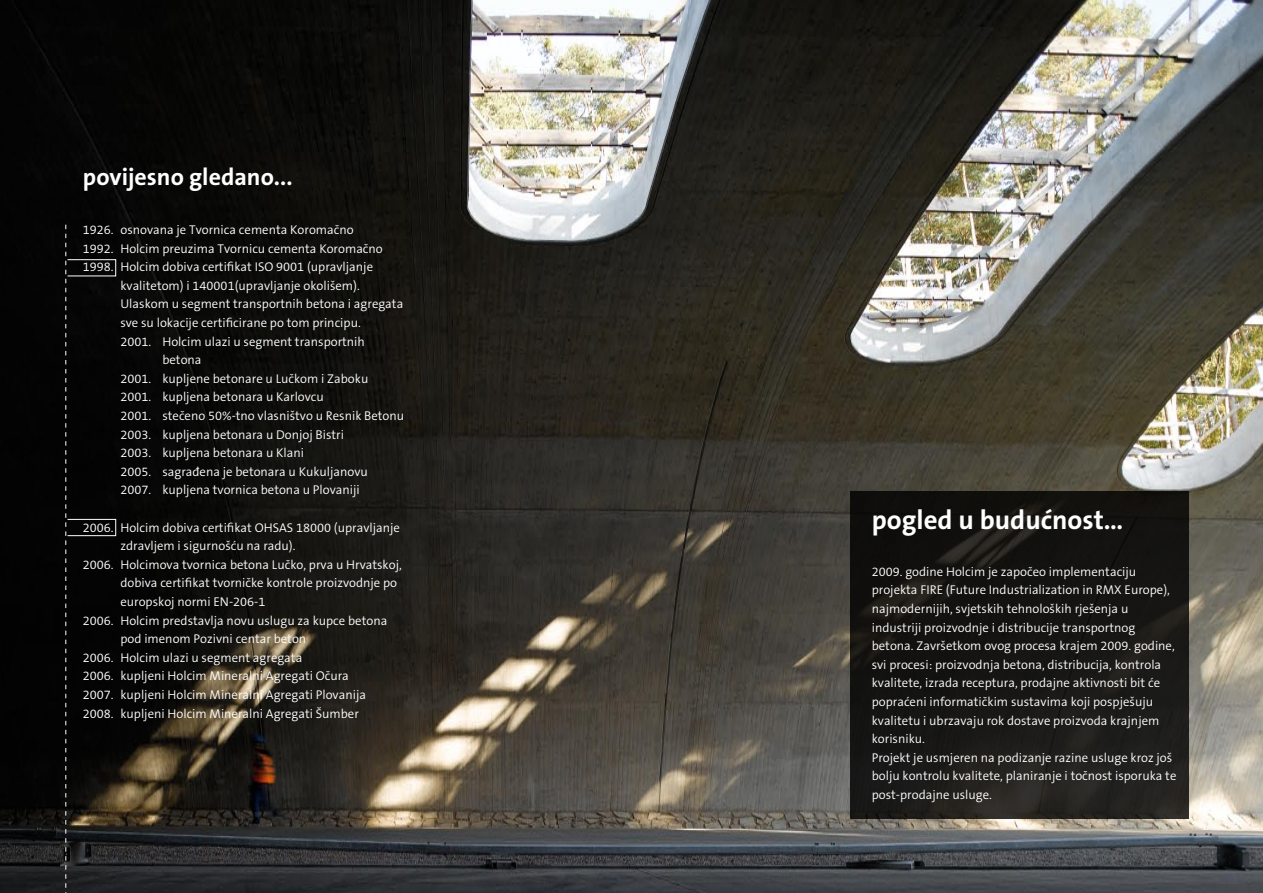
<style>
.page{position:relative;width:1263px;height:893px;background:#fff}
.page>*{position:absolute;margin:0;border:0;box-sizing:border-box;transform-origin:0 0}
.t1{font:700 27px "The Sans 08 B7";color:#fff}
.t2{font:700 24px "The Sans 08 B7";color:#fff}
.t3{font:300 12.75px/18.6px "The Sans 08";color:#fff}
</style>
<div class="page">
<img style="left:0;top:0;width:1263px;height:893px">
<svg style="left:850px;top:491px;width:338px;height:328px;background:#181715"></svg>
<svg style="left:65px;top:225px;width:1px;height:668px"></svg>
<div style="left:67px;top:519px;width:49px;height:17px;border:1px solid #fff"></div>
<div style="left:67px;top:259px;width:49px;height:17px;border:1px solid #fff"></div>
<h2 class="t2" style="left:83px;top:163px;width:211px">povijesno gledano...</h2>
<p class="t3" style="left:83px;top:221px;width:272px">1926. osnovana je Tvornica cementa Koromačno</p>
<p class="t3" style="left:83px;top:239px;width:301px">1992. Holcim preuzima Tvornicu cementa Koromačno</p>
<p class="t3" style="left:83px;top:258px;width:292px">1998. Holcim dobiva certifikat ISO 9001 (upravljanje</p>
<p class="t3" style="left:120px;top:277px;width:241px">kvalitetom) i 140001(upravljanje okolišem).</p>
<p class="t3" style="left:120px;top:295px;width:284px">Ulaskom u segment transportnih betona i agregata</p>
<p class="t3" style="left:120px;top:314px;width:242px">sve su lokacije certificirane po tom principu.</p>
<p class="t3" style="left:120px;top:332px;width:246px">2001. Holcim ulazi u segment transportnih</p>
<p class="t3" style="left:162px;top:351px;width:41px">betona</p>
<p class="t3" style="left:120px;top:370px;width:249px">2001. kupljene betonare u Lučkom i Zaboku</p>
<p class="t3" style="left:120px;top:388px;width:205px">2001. kupljena betonara u Karlovcu</p>
<p class="t3" style="left:120px;top:407px;width:285px">2001. stečeno 50%-tno vlasništvo u Resnik Betonu</p>
<p class="t3" style="left:120px;top:425px;width:225px">2003. kupljena betonara u Donjoj Bistri</p>
<p class="t3" style="left:120px;top:444px;width:185px">2003. kupljena betonara u Klani</p>
<p class="t3" style="left:120px;top:463px;width:249px">2005. sagrađena je betonara u Kukuljanovu</p>
<p class="t3" style="left:120px;top:481px;width:241px">2007. kupljena tvornica betona u Plovaniji</p>
<p class="t3" style="left:83px;top:518px;width:319px">2006. Holcim dobiva certifikat OHSAS 18000 (upravljanje</p>
<p class="t3" style="left:120px;top:537px;width:177px">zdravljem i sigurnošću na radu).</p>
<p class="t3" style="left:83px;top:556px;width:320px">2006. Holcimova tvornica betona Lučko, prva u Hrvatskoj,</p>
<p class="t3" style="left:120px;top:574px;width:278px">dobiva certifikat tvorničke kontrole proizvodnje po</p>
<p class="t3" style="left:120px;top:593px;width:147px">europskoj normi EN-206-1</p>
<p class="t3" style="left:83px;top:611px;width:306px">2006. Holcim predstavlja novu uslugu za kupce betona</p>
<p class="t3" style="left:120px;top:630px;width:187px">pod imenom Pozivni centar beton</p>
<p class="t3" style="left:83px;top:649px;width:221px">2006. Holcim ulazi u segment agregata</p>
<p class="t3" style="left:83px;top:667px;width:267px">2006. kupljeni Holcim Mineralni Agregati Očura</p>
<p class="t3" style="left:83px;top:686px;width:285px">2007. kupljeni Holcim Mineralni Agregati Plovanija</p>
<p class="t3" style="left:83px;top:704px;width:277px">2008. kupljeni Holcim Mineralni Agregati Šumber</p>
<h1 class="t1" style="left:872px;top:504px;width:253px">pogled u budućnost…</h1>
<p class="t3" style="left:872px;top:563px;width:306px">2009. godine Holcim je započeo implementaciju projekta FIRE (Future Industrialization in RMX Europe), najmodernijih, svjetskih tehnoloških rješenja u industriji proizvodnje i distribucije transportnog betona. Završetkom ovog procesa krajem 2009. godine, svi procesi: proizvodnja betona, distribucija, kontrola kvalitete, izrada receptura, prodajne aktivnosti bit će popraćeni informatičkim sustavima koji pospješuju kvalitetu i ubrzavaju rok dostave proizvoda krajnjem korisniku.<br>Projekt je usmjeren na podizanje razine usluge kroz još bolju kontrolu kvalitete, planiranje i točnost isporuka te post-prodajne usluge.</p>
</div>
